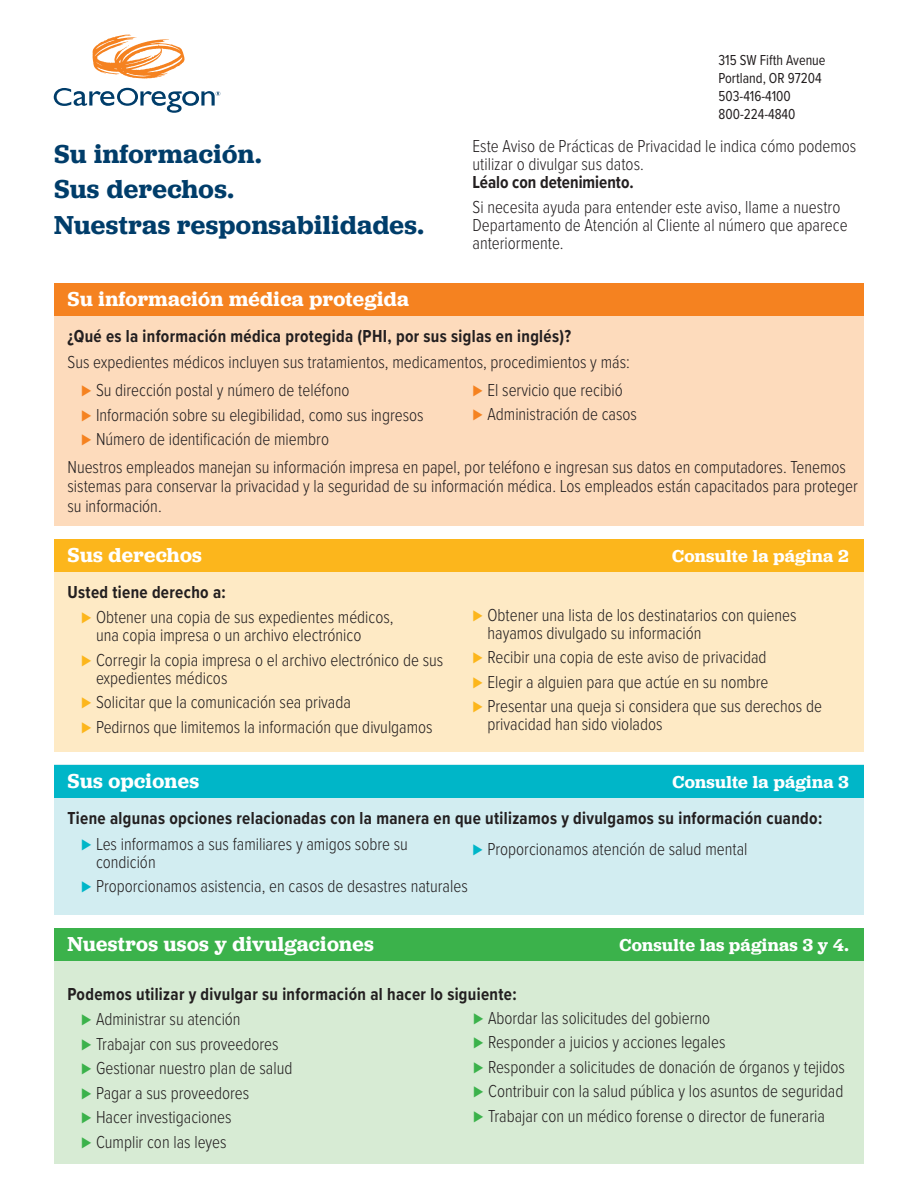
<style>
.page{position:relative;width:918px;height:1188px;background:#fff}
.page>*{position:absolute;margin:0;border:0;box-sizing:border-box;transform-origin:0 0}
.Headline_1{font:600 27px "Jubilat";letter-spacing:.02em;color:#003d6a}
.Subheads_1{font:600 21px "Jubilat";letter-spacing:.02em;color:#fff}
.Body_Copy{font:300 18px/18px "Proxima Nova Cond";color:#231f20;scale:.95 1}
.Subheads_2{font:700 18px "Proxima Nova Cond";letter-spacing:.02em;color:#231f20;scale:.95 1}
.Subheads_1-2{font:600 18px "Jubilat";letter-spacing:.015em;color:#fff}
.Body_Copy-2{font:700 18px "Proxima Nova Cond";color:#231f20;scale:.95 1}
.Body_Copy-3{font:15px "Proxima Nova Cond";color:#231f20;scale:.95 1}
.s1{color:#f58220}
.s2{color:#fcb61c}
.s3{color:#00b6c8}
.s4{color:#3bb24b}
</style>
<div class="page">
<div style="left:54px;top:283px;width:810px;height:243px;background:#fddbbc"></div>
<div style="left:54px;top:539px;width:810px;height:212px;background:#feeac5"></div>
<div style="left:54px;top:765px;width:810px;height:150px;background:#d2edf1"></div>
<div style="left:54px;top:928px;width:810px;height:236px;background:#d7ebd4"></div>
<div style="left:54px;top:283px;width:810px;height:33px;background:#f58220"></div>
<div style="left:54px;top:539px;width:810px;height:33px;background:#fcb61c"></div>
<div style="left:54px;top:765px;width:810px;height:33px;background:#00b6c8"></div>
<div style="left:54px;top:928px;width:810px;height:33px;background:#3bb24b"></div>
<svg style="left:92px;top:34px;width:93px;height:45px"></svg>
<svg style="left:54px;top:88px;width:166px;height:25px"></svg>
<p class="Headline_1" style="left:54px;top:137px;width:209px">Su información.</p>
<p class="Headline_1" style="left:54px;top:172px;width:181px">Sus derechos.</p>
<p class="Headline_1" style="left:54px;top:207px;width:372px">Nuestras responsabilidades.</p>
<p class="Subheads_1" style="left:68px;top:285px;width:343px">Su información médica protegida</p>
<p class="Body_Copy-3" style="left:718px;top:49px;width:114px">315 SW Fifth Avenue</p>
<p class="Body_Copy-3" style="left:718px;top:67px;width:110px">Portland, OR 97204</p>
<p class="Body_Copy-3" style="left:718px;top:85px;width:78px">503-416-4100</p>
<p class="Body_Copy-3" style="left:718px;top:103px;width:83px">800-224-4840</p>
<p class="Body_Copy" style="left:472px;top:136px;width:406px">Este Aviso de Prácticas de Privacidad le indica cómo podemos utilizar o divulgar sus datos.</p>
<p class="Body_Copy-2" style="left:472px;top:169px;width:171px">Léalo con detenimiento.</p>
<p class="Body_Copy" style="left:472px;top:197px;width:396px">Si necesita ayuda para entender este aviso, llame a nuestro<br>Departamento de Atención al Cliente al número que aparece anteriormente.</p>
<p class="Subheads_2" style="left:68px;top:323px;width:532px">¿Qué es la información médica protegida (PHI, por sus siglas en inglés)?</p>
<p class="Body_Copy" style="left:68px;top:352px;width:593px">Sus expedientes médicos incluyen sus tratamientos, medicamentos, procedimientos y más:</p>
<p class="Body_Copy" style="left:81px;top:380px;width:284px"><span class="s1">⊲</span> Su dirección postal y número de teléfono</p>
<p class="Body_Copy" style="left:81px;top:405px;width:362px"><span class="s1">⊲</span> Información sobre su elegibilidad, como sus ingresos</p>
<p class="Body_Copy" style="left:81px;top:429px;width:263px"><span class="s1">⊲</span> Número de identificación de miembro</p>
<p class="Body_Copy" style="left:472px;top:380px;width:160px"><span class="s1">⊲</span> El servicio que recibió</p>
<p class="Body_Copy" style="left:472px;top:405px;width:175px"><span class="s1">⊲</span> Administración de casos</p>
<p class="Body_Copy" style="left:68px;top:456px;width:833px;line-height:19.5px">Nuestros empleados manejan su información impresa en papel, por teléfono e ingresan sus datos en computadores. Tenemos sistemas para conservar la privacidad y la seguridad de su información médica. Los empleados están capacitados para proteger su información.</p>
<p class="Subheads_1" style="left:68px;top:542px;width:136px">Sus derechos</p>
<p class="Subheads_1-2" style="left:672px;top:544px;width:178px">Consulte la página 2</p>
<p class="Subheads_2" style="left:68px;top:579px;width:168px">Usted tiene derecho a:</p>
<p class="Body_Copy" style="left:96px;top:607px;width:315px;text-indent:-15px"><span class="s2">⊲</span> Obtener una copia de sus expedientes médicos, una copia impresa o un archivo electrónico</p>
<p class="Body_Copy" style="left:96px;top:650px;width:367px;text-indent:-15px"><span class="s2">⊲</span> Corregir la copia impresa o el archivo electrónico de sus expedientes médicos</p>
<p class="Body_Copy" style="left:81px;top:692px;width:286px"><span class="s2">⊲</span> Solicitar que la comunicación sea privada</p>
<p class="Body_Copy" style="left:81px;top:717px;width:372px"><span class="s2">⊲</span> Pedirnos que limitemos la información que divulgamos</p>
<p class="Body_Copy" style="left:488px;top:605px;width:327px;text-indent:-15px"><span class="s2">⊲</span> Obtener una lista de los destinatarios con quienes hayamos divulgado su información</p>
<p class="Body_Copy" style="left:472px;top:648px;width:311px"><span class="s2">⊲</span> Recibir una copia de este aviso de privacidad</p>
<p class="Body_Copy" style="left:472px;top:672px;width:313px"><span class="s2">⊲</span> Elegir a alguien para que actúe en su nombre</p>
<p class="Body_Copy" style="left:488px;top:696px;width:354px;text-indent:-15px"><span class="s2">⊲</span> Presentar una queja si considera que sus derechos de privacidad han sido violados</p>
<p class="Subheads_1" style="left:68px;top:767px;width:133px">Sus opciones</p>
<p class="Subheads_1-2" style="left:672px;top:770px;width:178px">Consulte la página 3</p>
<p class="Subheads_2" style="left:68px;top:805px;width:796px">Tiene algunas opciones relacionadas con la manera en que utilizamos y divulgamos su información cuando:</p>
<p class="Body_Copy" style="left:96px;top:834px;width:330px;text-indent:-15px"><span class="s3">⊲</span> Les informamos a sus familiares y amigos sobre su condición</p>
<p class="Body_Copy" style="left:81px;top:876px;width:409px"><span class="s3">⊲</span> Proporcionamos asistencia, en casos de desastres naturales</p>
<p class="Body_Copy" style="left:472px;top:839px;width:291px"><span class="s3">⊲</span> Proporcionamos atención de salud mental</p>
<p class="Subheads_1" style="left:68px;top:931px;width:308px">Nuestros usos y divulgaciones</p>
<p class="Subheads_2" style="left:68px;top:981px;width:474px">Podemos utilizar y divulgar su información al hacer lo siguiente:</p>
<p class="Subheads_1-2" style="left:620px;top:934px;width:231px">Consulte las páginas 3 y 4.</p>
<p class="Body_Copy" style="left:81px;top:1009px;width:170px"><span class="s4">⊲</span> Administrar su atención</p>
<p class="Body_Copy" style="left:81px;top:1034px;width:209px"><span class="s4">⊲</span> Trabajar con sus proveedores</p>
<p class="Body_Copy" style="left:81px;top:1058px;width:224px"><span class="s4">⊲</span> Gestionar nuestro plan de salud</p>
<p class="Body_Copy" style="left:81px;top:1083px;width:179px"><span class="s4">⊲</span> Pagar a sus proveedores</p>
<p class="Body_Copy" style="left:81px;top:1107px;width:160px"><span class="s4">⊲</span> Hacer investigaciones</p>
<p class="Body_Copy" style="left:81px;top:1132px;width:155px"><span class="s4">⊲</span> Cumplir con las leyes</p>
<p class="Body_Copy" style="left:473px;top:1008px;width:251px"><span class="s4">⊲</span> Abordar las solicitudes del gobierno</p>
<p class="Body_Copy" style="left:473px;top:1032px;width:267px"><span class="s4">⊲</span> Responder a juicios y acciones legales</p>
<p class="Body_Copy" style="left:473px;top:1057px;width:393px"><span class="s4">⊲</span> Responder a solicitudes de donación de órganos y tejidos</p>
<p class="Body_Copy" style="left:473px;top:1081px;width:391px"><span class="s4">⊲</span> Contribuir con la salud pública y los asuntos de seguridad</p>
<p class="Body_Copy" style="left:473px;top:1106px;width:372px"><span class="s4">⊲</span> Trabajar con un médico forense o director de funeraria</p>
</div>
